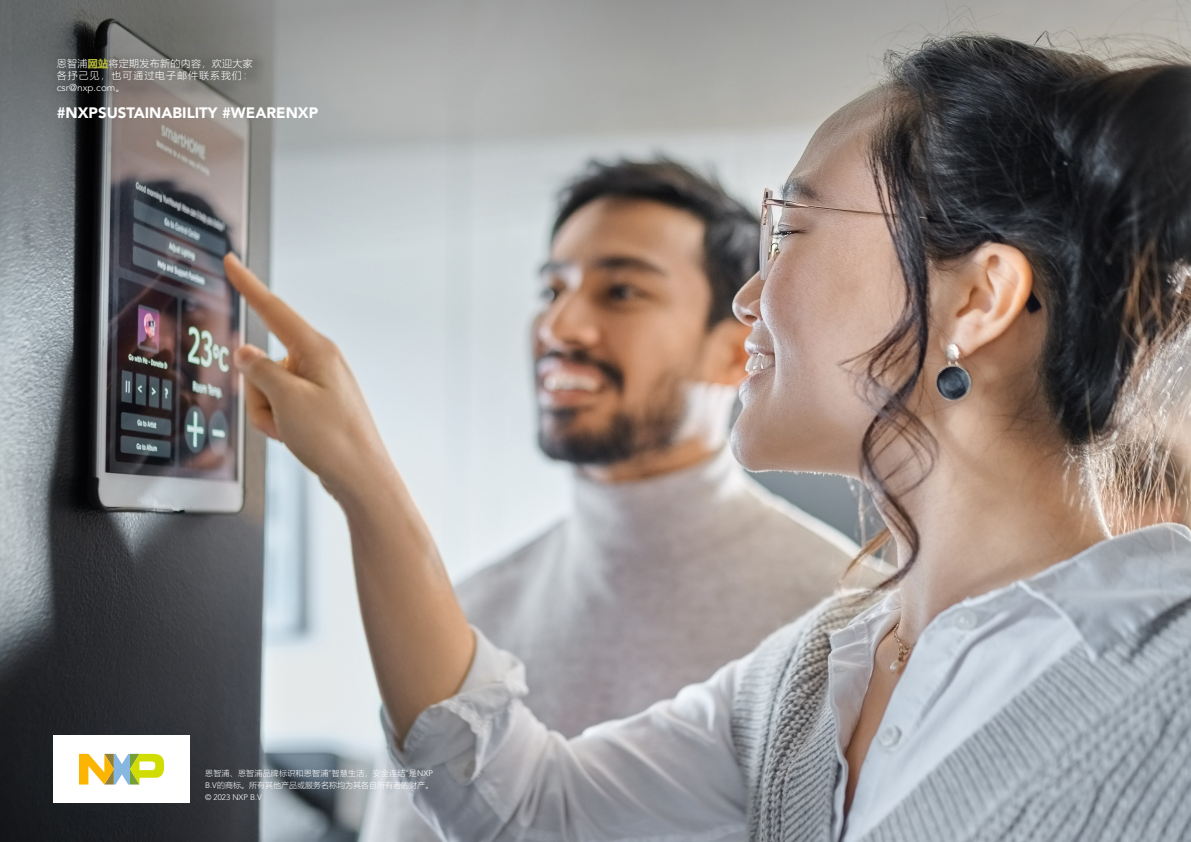
<style>
.page{position:relative;width:1191px;height:842px;background:#fff}
.page>*{position:absolute;margin:0;border:0;box-sizing:border-box;transform-origin:0 0}
.t1{font:900 15px "Avenir LT Std";color:#fff}
.t2{font:300 10px/12px "Microsoft Ya Hei";letter-spacing:.095em;color:#fff;text-align:justify}
.t3{font:300 8px/12px "Microsoft Ya Hei";color:#fff;text-align:justify}
.s1{font-weight:700;color:#b6bb3b}
.s2{font-family:"Avenir LT Std"}
</style>
<div class="page">
<img style="left:0;top:457px;width:1191px;height:385px">
<img style="left:0;top:0;width:1191px;height:457px">
<div style="left:53px;top:735px;width:136px;height:68px;background:#fff"></div>
<svg style="left:79px;top:754px;width:85px;height:30px"></svg>
<div style="left:10px;top:9px;width:294px;height:135px;background:#111212;opacity:.75"></div>
<svg style="left:88px;top:68px;width:20px;height:1px"></svg>
<p class="t2" style="left:57px;top:57px;width:198px">恩智浦<span class="s1">网站</span>将定期发布新的内容，欢迎大家各抒己见，也可通过电子邮件联系我们：<span class="s2">csr@nxp.com</span>。</p>
<p class="t1" style="left:57px;top:104px;width:263px">#NXPSUSTAINABILITY #WEARENXP</p>
<p class="t3" style="left:205px;top:767px;width:230px">恩智浦、恩智浦品牌标识和恩智浦“智慧生活，安全连结”是<span class="s2">NXP B.V</span>的商标。所有其他产品或服务名称均为其各自所有者的财产。<span class="s2">© 2023 NXP B.V</span></p>
</div>
